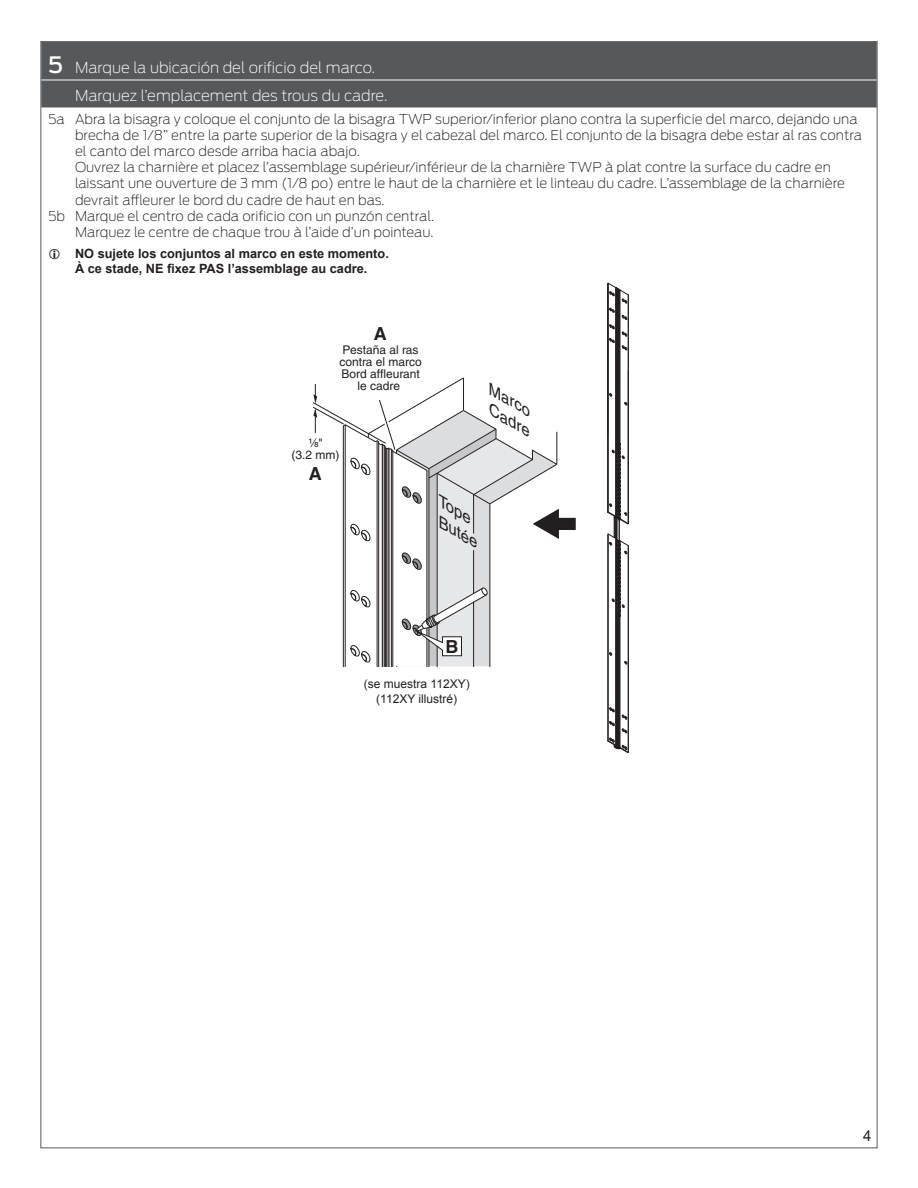
<style>
.page{position:relative;width:918px;height:1188px;background:#fff}
.page>*{position:absolute;margin:0;border:0;box-sizing:border-box;transform-origin:0 0}
.t1{font:700 18px "Helvetica";color:#231f20}
.Instruction_Numberin{font:200 15px "Antenna";color:#fff}
.Table_Body{font:15px "Arial";color:#231f20}
.t2{font:italic 14.85px/17.9px "Helvetica";color:#231f20;scale:1.15 1}
.t3{font:200 13.5px/16.2px "Antenna";color:#231f20}
.t4{font:700 12.75px/15.3px "Arial";color:#231f20}
.t5{font:12px/12px "Helvetica";color:#231f20;text-align:center}
.t6{font:12px/14.4px "Arial";color:#231f20;text-align:center}
.s1{font-weight:500;font-size:22.5px}
.s2{font-family:"Helvetica Fraction"}
</style>
<div class="page">
<div style="left:41px;top:42px;width:836px;height:38px;background:#57585a"></div>
<div style="left:41px;top:80px;width:836px;height:27px;background:#57585a"></div>
<svg style="left:607px;top:283px;width:22px;height:470px"></svg>
<svg style="left:313px;top:377px;width:263px;height:289px"></svg>
<p class="Instruction_Numberin" style="left:48px;top:58px;width:329px"><span class="s1">5</span> Marque la ubicación del orificio del marco.</p>
<p class="Instruction_Numberin" style="left:75px;top:86px;width:314px">Marquez l’emplacement des trous du cadre.</p>
<p class="t3" style="left:75px;top:110px;width:788px;text-indent:-27px">5a Abra la bisagra y coloque el conjunto de la bisagra TWP superior/inferior plano contra la superficie del marco, dejando una brecha de 1/8” entre la parte superior de la bisagra y el cabezal del marco. El conjunto de la bisagra debe estar al ras contra el canto del marco desde arriba hacia abajo.<br>Ouvrez la charnière et placez l’assemblage supérieur/inférieur de la charnière TWP à plat contre la surface du cadre en laissant une ouverture de 3 mm (1/8 po) entre le haut de la charnière et le linteau du cadre. L’assemblage de la charnière devrait affleurer le bord du cadre de haut en bas.</p>
<p class="t3" style="left:48px;top:207px;width:388px;text-align:right">5b Marque el centro de cada orificio con un punzón central.<br>Marquez le centre de chaque trou à l’aide d’un pointeau.</p>
<p class="t4" style="left:75px;top:246px;width:315px">NO sujete los conjuntos al marco en este momento.<br>À ce stade, NE fixez PAS l’assemblage au cadre.</p>
<p class="t1" style="left:374px;top:323px;width:14px">A</p>
<p class="t5" style="left:339px;top:344px;width:84px">Pestaña al ras contra el marco<br>Bord affleurant le cadre</p>
<p class="t5" style="left:292px;top:437px;width:49px"><span class="s2">¹⁄₈</span>"<br>(3.2 mm)</p>
<p class="t1" style="left:309px;top:462px;width:14px">A</p>
<p class="t2" style="left:505px;top:387px;width:42px;text-indent:-11px;rotate:30deg">Marco<br>Cadre</p>
<p class="t2" style="left:455px;top:499px;width:40px;text-indent:-10px;rotate:30deg">Tope<br>Butée</p>
<p class="t1" style="left:446px;top:635px;width:14px">B</p>
<p class="t6" style="left:364px;top:677px;width:107px">(se muestra 112XY) (112XY illustré)</p>
<p class="Table_Body" style="left:863px;top:1126px;width:10px">4</p>
</div>
